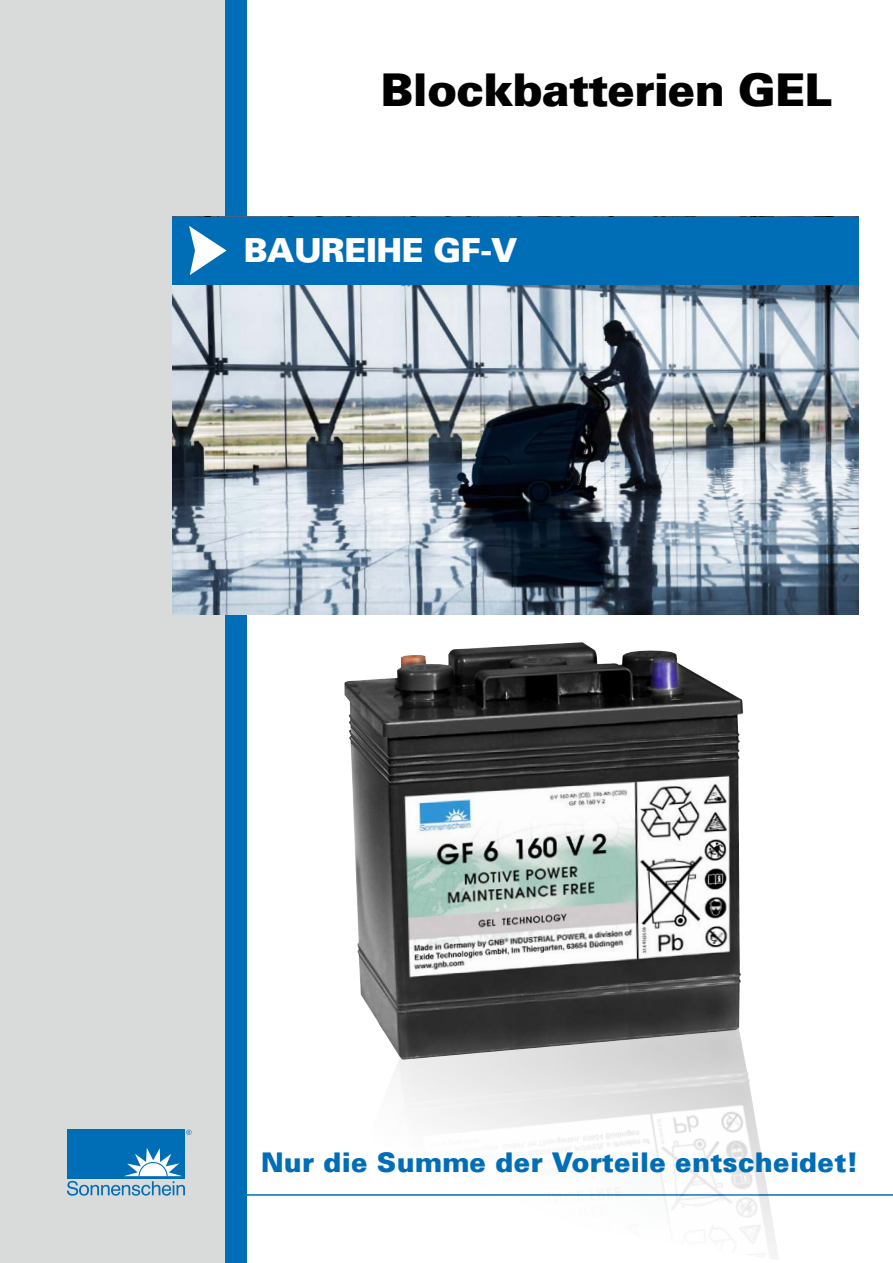
<style>
.page{position:relative;width:893px;height:1263px;background:#fff}
.page>*{position:absolute;margin:0;border:0;box-sizing:border-box;transform-origin:0 0}
.t1{font:900 45px "Univers";letter-spacing:-.015em;color:#000}
.t2{font:900 33px "Univers";letter-spacing:-.015em;color:#fff}
.t3{font:900 27px "Univers";letter-spacing:.01em;color:#006db7}
</style>
<div class="page">
<hr style="left:0;top:1194px;width:893px;height:2px;background:#006db7">
<div style="left:0;top:0;width:225px;height:1263px;background:#d9dada"></div>
<div style="left:225px;top:0;width:22px;height:1263px;background:#006db7"></div>
<img style="left:172px;top:284px;width:686px;height:330px">
<div style="left:172px;top:217px;width:686px;height:67px;background:#006db7"></div>
<svg style="left:189px;top:226px;width:38px;height:49px"></svg>
<img style="left:372px;top:1051px;width:407px;height:206px">
<img style="left:344px;top:642px;width:399px;height:418px">
<div style="left:67px;top:1130px;width:118px;height:49px;background:#006db7"></div>
<svg style="left:67px;top:1148px;width:118px;height:48px"></svg>
<svg style="left:186px;top:1130px;width:6px;height:5px"></svg>
<h1 class="t1" style="left:381px;top:60px;width:453px">Blockbatterien GEL</h1>
<p class="t2" style="left:244px;top:229px;width:275px">BAUREIHE GF-V</p>
<p class="t3" style="left:261px;top:1145px;width:599px">Nur die Summe der Vorteile entscheidet!</p>
</div>
